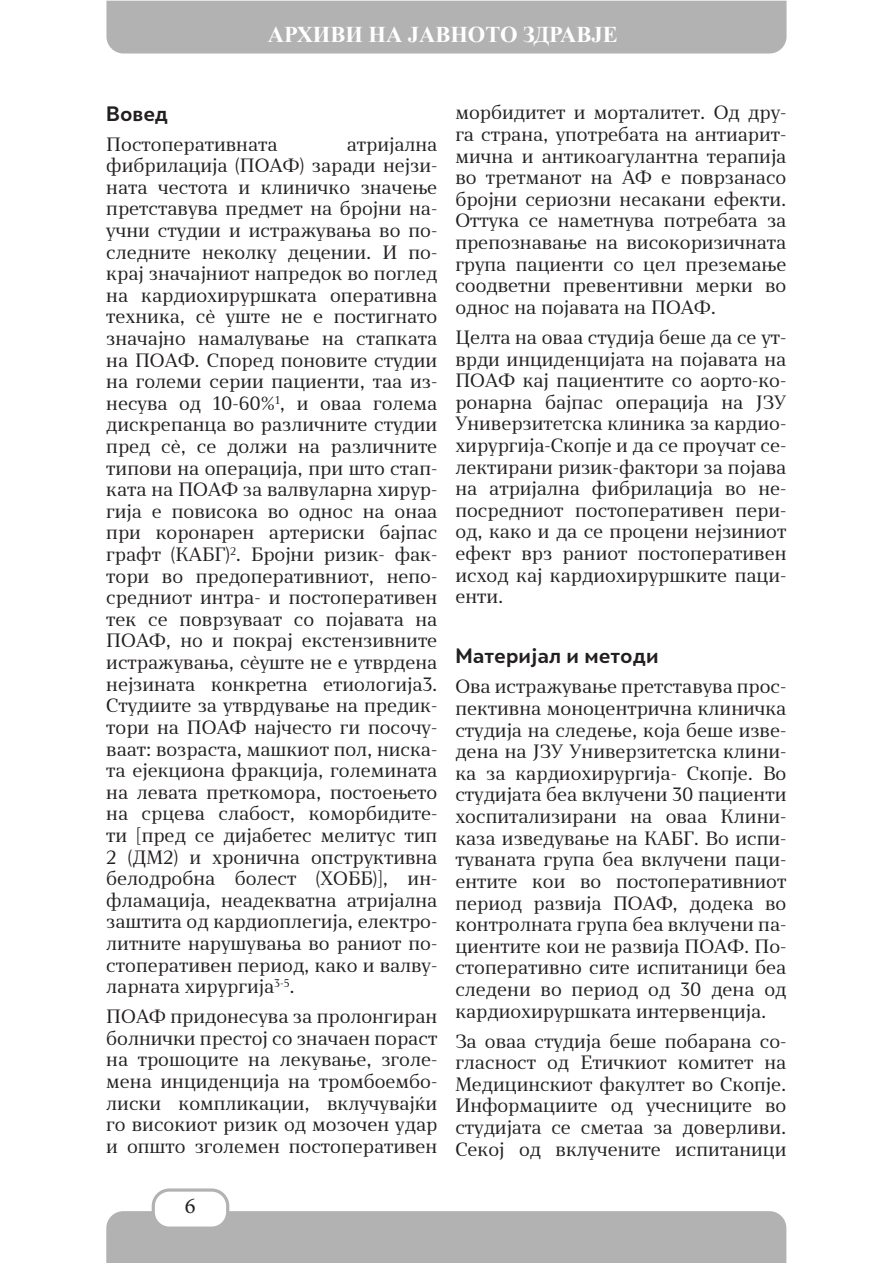
<style>
.page{position:relative;width:893px;height:1263px;background:#fff}
.page>*{position:absolute;margin:0;border:0;box-sizing:border-box;transform-origin:0 0}
.t1{font:700 22.5px "Times New Roman";color:#fff}
.t2{font:22.5px "Minion Pro";color:#231f20}
.t3{font:700 19.5px "Skola Sans";color:#231f20}
.t4{font:18px/21.6px "Skola Serif";color:#231f20;text-align:justify}
</style>
<div class="page">
<div style="left:106px;top:1px;width:680px;height:53px;background:#b2b2b2"></div>
<div style="left:106px;top:1211px;width:680px;height:52px;background:#b2b2b2"></div>
<div style="left:153px;top:1190px;width:75px;height:38px;background:#fff;border-radius:16px"></div>
<div style="left:152px;top:1188px;width:77px;height:42px;border:3px solid #b2b2b2;border-radius:16px"></div>
<p class="t1" style="left:268px;top:19px;width:351px">АРХИВИ НА ЈАВНОТО ЗДРАВЈЕ</p>
<p class="t3" style="left:106px;top:101px;width:63px">Вовед</p>
<p class="t4" style="left:106px;top:133px;width:173px">Постоперативната</p>
<p class="t4" style="left:106px;top:133px;width:333px;text-indent:240px">атријална фибрилација (ПОАФ) заради нејзи&shy;ната честота и клиничко значење претставува предмет на бројни на&shy;учни студии и истражувања во по&shy;следните неколку децении. И по&shy;крај значајниот напредок во поглед на кардиохируршката оперативна техника, сè уште не е постигнато значајно намалување на стапката на ПОАФ. Според поновите студии на големи серии пациенти, таа из&shy;несува од 10-60%<sup>1</sup>, и оваа голема дискрепанца во различните студии пред сè, се должи на различните типови на операција, при што стап&shy;ката на ПОАФ за валвуларна хирур&shy;гија е повисока во однос на онаа при коронарен артериски бајпас графт (КАБГ)<sup>2</sup>. Бројни ризик- фак&shy;тори во предоперативниот, непо&shy;средниот интра- и постоперативен тек се поврзуваат со појавата на ПОАФ, но и покрај екстензивните истражувања, сèуште не е утврдена нејзината конкретна етиологија3.<br>Студиите за утврдување на предик&shy;тори на ПОАФ најчесто ги посочу&shy;ваат: возраста, машкиот пол, ниска&shy;та ејекциона фракција, големината на левата преткомора, постоењето на срцева слабост, коморбидите&shy;ти [пред се дијабетес мелитус тип 2 (ДМ2) и хронична опструктивна белодробна болест (ХОББ)], ин&shy;фламација, неадекватна атријална заштита од кардиоплегија, електро&shy;литните нарушувања во раниот по&shy;стоперативен период, како и валву&shy;ларната хирургија<sup>3-5</sup>.</p>
<p class="t4" style="left:106px;top:1006px;width:333px">ПОАФ придонесува за пролонгиран болнички престој со значаен пораст на трошоците на лекување, зголе&shy;мена инциденција на тромбоембо&shy;лиски компликации, вклучувајќи го високиот ризик од мозочен удар и општо зголемен постоперативен</p>
<p class="t2" style="left:185px;top:1190px;width:12px">6</p>
<p class="t4" style="left:455px;top:102px;width:333px">морбидитет и морталитет. Од дру&shy;га страна, употребата на антиарит&shy;мична и антикоагулантна терапија во третманот на АФ е поврзанасо бројни сериозни несакани ефекти.<br>Оттука се наметнува потребата за препознавање на високоризичната група пациенти со цел преземање соодветни превентивни мерки во однос на појавата на ПОАФ.</p>
<p class="t4" style="left:455px;top:326px;width:333px">Целта на оваа студија беше да се ут&shy;врди инциденцијата на појавата на ПОАФ кај пациентите со аорто-ко&shy;ронарна бајпас операција на ЈЗУ Универзитетска клиника за кардио&shy;хирургија-Скопје и да се проучат се&shy;лектирани ризик-фактори за појава на атријална фибрилација во не&shy;посредниот постоперативен пери&shy;од, како и да се процени нејзиниот ефект врз раниот постоперативен исход кај кардиохируршките паци&shy;енти.</p>
<p class="t3" style="left:455px;top:644px;width:205px">Материјал и методи</p>
<p class="t4" style="left:455px;top:676px;width:333px">Ова истражување претставува прос&shy;пективна моноцентрична клиничка студија на следење, која беше изве&shy;дена на ЈЗУ Универзитетска клини&shy;ка за кардиохирургија- Скопје. Во студијата беа вклучени 30 пациенти хоспитализирани на оваа Клини&shy;каза изведување на КАБГ. Во испи&shy;туваната група беа вклучени паци&shy;ентите кои во постоперативниот период развија ПОАФ, додека во контролната група беа вклучени па&shy;циентите кои не развија ПОАФ. По&shy;стоперативно сите испитаници беа следени во период од 30 дена од кардиохируршката интервенција.</p>
<p class="t4" style="left:455px;top:1030px;width:333px">За оваа студија беше побарана со&shy;гласност од Етичкиот комитет на Медицинскиот факултет во Скопје.<br>Информациите од учесниците во студијата се сметаа за доверливи.<br>Секој од вклучените испитаници</p>
</div>
